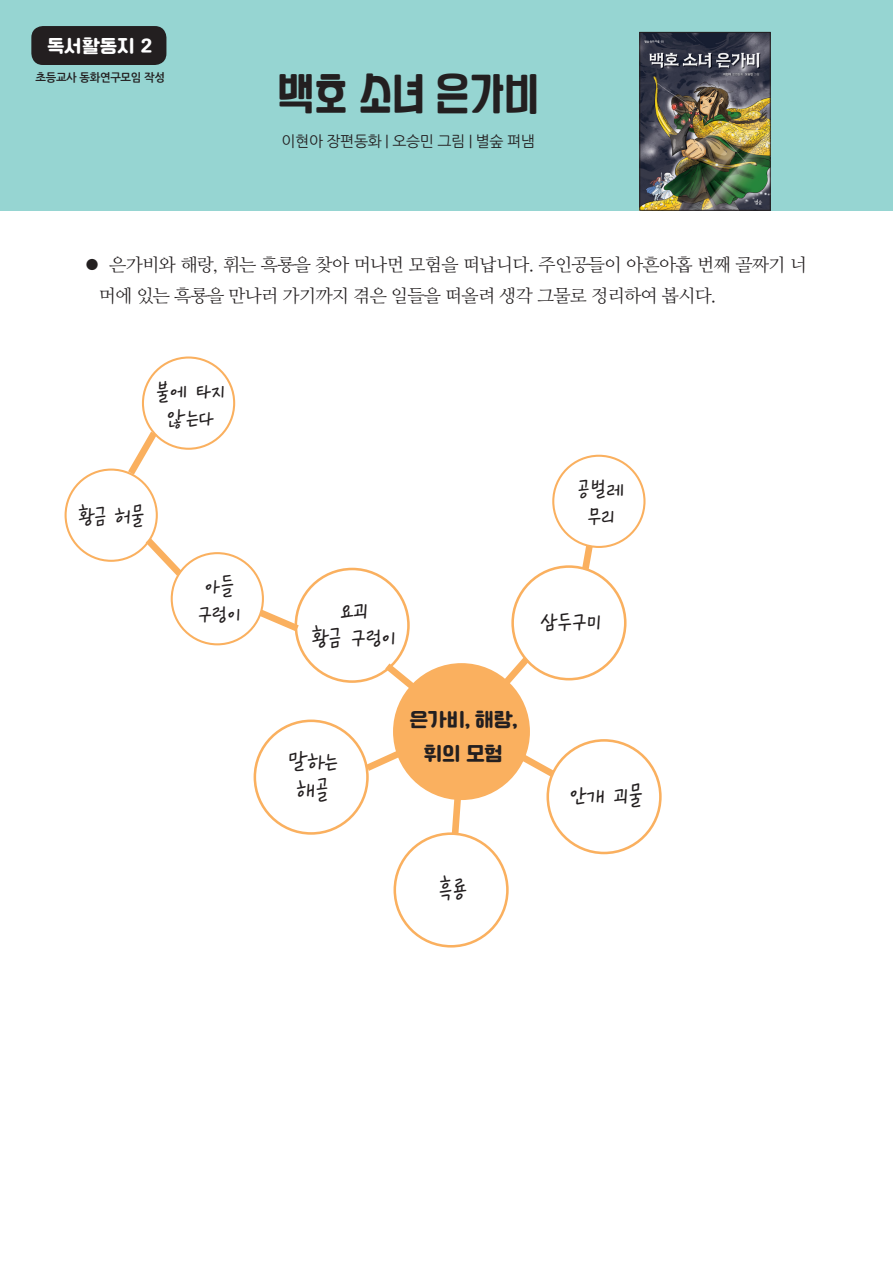
<style>
.page{position:relative;width:893px;height:1263px;background:#fff}
.page>*{position:absolute;margin:0;border:0;box-sizing:border-box;transform-origin:0 0}
.t1{font:39.9px "YANGJIN";color:#231f20}
.t2{font:29.25px/27.6px "Gangwon Edu Hyeonok T OTF Medium";letter-spacing:-.025em;color:#231f20;text-align:center}
.t3{font:27.9px/27.6px "Gangwon Edu Hyeonok T OTF Medium";letter-spacing:-.025em;color:#231f20;text-align:center}
.t4{font:19.95px/33.9px "Cafe 24 Ssurround";letter-spacing:-.025em;color:#231f20;text-align:center}
.t5{font:18.45px "Cafe 24 Ssurround";color:#fff}
.t6{font:18px/31.5px "Nanum Myeongjo OTF";letter-spacing:-.035em;color:#231f20}
.t7{font:15px "Nanum Gothic OTF";letter-spacing:-.025em;color:#231f20}
.t8{font:11.25px "Nanum Gothic OTF Bold";letter-spacing:-.025em;color:#231f20}
.s1{font-family:"Nanum Gothic OTF";font-size:15px}
</style>
<div class="page">
<div style="left:0;top:0;width:893px;height:211px;background:#96d5d2"></div>
<img style="left:641px;top:34px;width:127px;height:174px">
<div style="left:639px;top:32px;width:131px;height:178px;border:1px solid #231f20"></div>
<div style="left:31px;top:26px;width:135px;height:39px;background:#231f20;border-radius:12px"></div>
<div style="left:393px;top:663px;width:137px;height:137px;background:#fab05f;border-radius:50%"></div>
<div style="left:295px;top:568px;width:115px;height:115px;border:3px solid #fab05f;border-radius:50%"></div>
<div style="left:511px;top:565px;width:115px;height:115px;border:3px solid #fab05f;border-radius:50%"></div>
<div style="left:254px;top:719px;width:115px;height:116px;border:3px solid #fab05f;border-radius:50%"></div>
<div style="left:393px;top:832px;width:116px;height:115px;border:3px solid #fab05f;border-radius:50%"></div>
<div style="left:546px;top:739px;width:116px;height:115px;border:3px solid #fab05f;border-radius:50%"></div>
<div style="left:171px;top:552px;width:93px;height:93px;border:2px solid #fab05f;border-radius:50%"></div>
<div style="left:65px;top:468px;width:93px;height:94px;border:2px solid #fab05f;border-radius:50%"></div>
<div style="left:142px;top:356px;width:93px;height:94px;border:2px solid #fab05f;border-radius:50%"></div>
<div style="left:552px;top:455px;width:93px;height:93px;border:2px solid #fab05f;border-radius:50%"></div>
<svg style="left:448px;top:798px;width:17px;height:40px"></svg>
<svg style="left:359px;top:740px;width:51px;height:37px"></svg>
<svg style="left:378px;top:657px;width:52px;height:45px"></svg>
<svg style="left:488px;top:650px;width:48px;height:51px"></svg>
<svg style="left:507px;top:742px;width:55px;height:41px"></svg>
<svg style="left:252px;top:604px;width:51px;height:33px"></svg>
<svg style="left:139px;top:531px;width:50px;height:52px"></svg>
<svg style="left:122px;top:424px;width:41px;height:58px"></svg>
<svg style="left:578px;top:540px;width:19px;height:36px"></svg>
<p class="t5" style="left:47px;top:37px;width:107px">독서활동지 2</p>
<p class="t8" style="left:35px;top:72px;width:131px">초등교사 동화연구모임 작성</p>
<h1 class="t1" style="left:278px;top:67px;width:263px">백호 소녀 은가비</h1>
<p class="t7" style="left:282px;top:132px;width:255px">이현아 장편동화 | 오승민 그림 | 별숲 펴냄</p>
<p class="t6" style="left:99px;top:248px;width:710px;text-indent:-14px"><span class="s1">●</span> 은가비와 해랑, 휘는 흑룡을 찾아 머나먼 모험을 떠납니다. 주인공들이 아흔아홉 번째 골짜기 너 머에 있는 흑룡을 만나러 가기까지 겪은 일들을 떠올려 생각 그물로 정리하여 봅시다.</p>
<h3 class="t3" style="left:155px;top:377px;width:71px">불에 타지 않는다</h3>
<h3 class="t3" style="left:78px;top:502px;width:68px">황금 허물</h3>
<h3 class="t3" style="left:197px;top:572px;width:45px;text-align:left">아들 구렁이</h3>
<h3 class="t3" style="left:577px;top:475px;width:49px">공벌레 무리</h3>
<h2 class="t2" style="left:311px;top:596px;width:86px">요괴<br>황금 구렁이</h2>
<h2 class="t2" style="left:540px;top:608px;width:63px">삼두구미</h2>
<h2 class="t2" style="left:288px;top:748px;width:52px;text-align:left">말하는 해골</h2>
<p class="t4" style="left:409px;top:704px;width:110px">은가비, 해랑, 휘의 모험</p>
<h2 class="t2" style="left:438px;top:875px;width:30px">흑룡</h2>
<h2 class="t2" style="left:569px;top:781px;width:75px">안개 괴물</h2>
</div>
